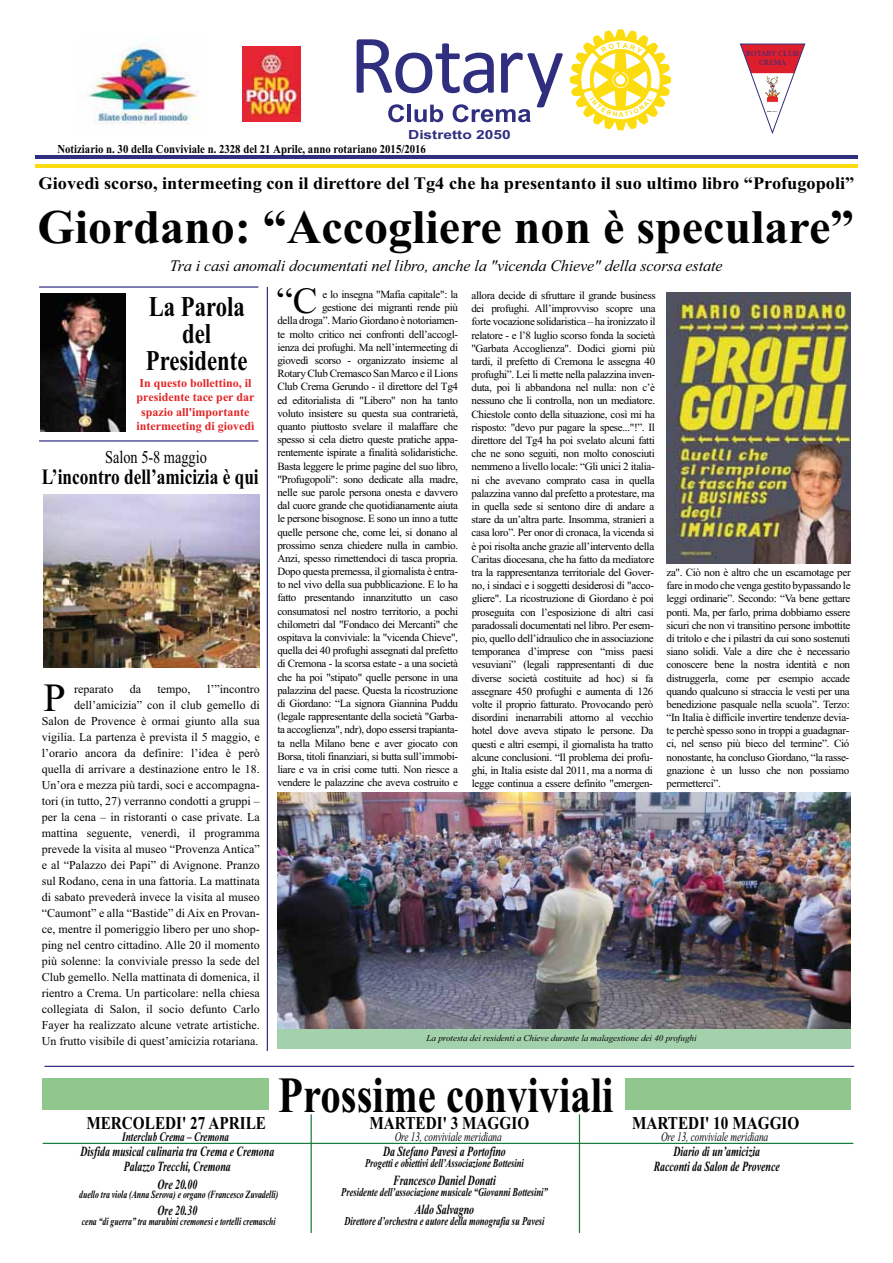
<style>
.page{position:relative;width:893px;height:1263px;background:#fff}
.page>*{position:absolute;margin:0;border:0;box-sizing:border-box;transform-origin:0 0}
.t1{font:700 50.7px "Times New Roman";color:#010202;scale:.8 1}
.t2{font:700 48px "Times New Roman";color:#010202}
.t3{font:40.05px "Times New Roman";color:#010202}
.t4{font:37.05px "Times New Roman";color:#010202}
.t5{font:700 28.5px/27px "Times New Roman";color:#010202;text-align:center;scale:.79 1}
.t6{font:700 21.75px "Times New Roman";color:#010202;scale:.79 1}
.t7{font:700 18px "Times New Roman";color:#010202;scale:.84 1}
.t8{font:18px "Times New Roman";color:#010202;scale:.79 1}
.t9{font:700 17.55px "Times New Roman";color:#010202;scale:1.05 1}
.t10{font:italic 16.05px "Times New Roman";letter-spacing:-.005em;color:#010202}
.t11{font:italic 700 13.95px/15px "Times New Roman";color:#030404;text-align:center;scale:.7 1}
.t12{font:italic 13.05px "Times New Roman";color:#030404;scale:.7 1}
.t13{font:italic 700 13.05px "Times New Roman";color:#030404;scale:.7 1}
.t14{font:700 12.6px "Arial";color:#302e7f;scale:1.24 1}
.t15{font:12px/16px "Times New Roman";color:#030404;text-align:right}
.t16{font:italic 700 12px "Times New Roman";color:#030404;scale:.7 1}
.t17{font:700 12px/14.4px "Times New Roman";color:#e32425;text-align:center}
.t18{font:700 12px "Times New Roman";color:#010202;scale:.89 1}
.t19{font:10.95px/13.2px "Times New Roman";letter-spacing:-.03em;color:#010202}
.t20{font:italic 700 10.95px "Times New Roman";color:#030404;scale:.7 1}
.t21{font:italic 9px "Times New Roman";color:#010202}
.t22{font:7.8px/9.3px "Times New Roman";color:#302e7f;text-align:center}
</style>
<div class="page">
<svg style="left:570px;top:29px;width:101px;height:101px"></svg>
<svg style="left:356px;top:39px;width:206px;height:83px"></svg>
<img style="left:87px;top:37px;width:112px;height:87px">
<hr style="left:35px;top:155px;width:822px;height:3px;background:#302e7f">
<hr style="left:35px;top:164px;width:822px;height:4px;background:#fcdc0f">
<img style="left:242px;top:46px;width:58px;height:75px">
<svg style="left:739px;top:43px;width:66px;height:91px"></svg>
<hr style="left:267px;top:287px;width:1px;height:764px;background:#302e7f">
<hr style="left:39px;top:286px;width:219px;height:2px;background:#302e7f">
<hr style="left:39px;top:440px;width:219px;height:2px;background:#302e7f">
<hr style="left:44px;top:1066px;width:810px;height:1px;background:#302e7f">
<div style="left:42px;top:1079px;width:226px;height:31px;background:#90c78c"></div>
<div style="left:625px;top:1079px;width:226px;height:31px;background:#90c78c"></div>
<hr style="left:43px;top:1143px;width:810px;height:1px;background:#187c3e">
<hr style="left:579px;top:1114px;width:1px;height:119px;background:#187c3e">
<hr style="left:310px;top:1114px;width:2px;height:119px;background:#187c3e">
<img style="left:41px;top:293px;width:84px;height:139px">
<div style="left:277px;top:1028px;width:573px;height:20px;background:#a3d1ab"></div>
<img style="left:43px;top:495px;width:217px;height:173px">
<img style="left:666px;top:292px;width:184px;height:271px">
<img style="left:277px;top:792px;width:573px;height:236px">
<p class="t14" style="left:408px;top:127px;width:84px">Distretto 2050</p>
<p class="t18" style="left:57px;top:145px;width:415px">Notiziario n. 30 della Conviviale n. 2328 del 21 Aprile, anno rotariano 2015/2016</p>
<p class="t22" style="left:746px;top:49px;width:55px">ROTARY CLUB<br>CREMA</p>
<h3 class="t9" style="left:39px;top:177px;width:778px">Giovedì scorso, intermeeting con il direttore del Tg4 che ha presentanto il suo ultimo libro “Profugopoli”</h3>
<h2 class="t2" style="left:37px;top:211px;width:818px">Giordano: “Accogliere non è speculare”</h2>
<h3 class="t10" style="left:170px;top:260px;width:554px">Tra i casi anomali documentati nel libro, anche la "vicenda Chieve" della scorsa estate</h3>
<p class="t19" style="left:277px;top:289px;width:182px;text-align:right">e lo insegna "Mafia capitale": la<br>gestione dei migranti rende più<br>della droga”. Mario Giordano è notoriamen&shy;te molto critico nei confronti dell’accogl&shy;ienza dei profughi. Ma nell’intermeeting di giovedì scorso - organizzato insieme al Rotary Club Cremasco San Marco e il Lions Club Crema Gerundo - il direttore del Tg4 ed editorialista di "Libero" non ha tanto voluto insistere su questa sua contrarietà, quanto piuttosto svelare il malaffare che spesso si cela dietro queste pratiche appa&shy;rentemente ispirate a finalità solidaristiche.<br>Basta leggere le prime pagine del suo libro, "Profugopoli": sono dedicate alla madre, nelle sue parole persona onesta e davvero dal cuore grande che quotidianamente aiuta le persone bisognose. E sono un inno a tutte quelle persone che, come lei, si donano al prossimo senza chiedere nulla in cambio.<br>Anzi, spesso rimettendoci di tasca propria.<br>Dopo questa premessa, il giornalista è entra&shy;to nel vivo della sua pubblicazione. E lo ha fatto presentando innanzitutto un caso consumatosi nel nostro territorio, a pochi chilometri dal "Fondaco dei Mercanti" che ospitava la conviviale: la "vicenda Chieve", quella dei 40 profughi assegnati dal prefetto di Cremona - la scorsa estate - a una società che ha poi "stipato" quelle persone in una palazzina del paese. Questa la ricostruzione di Giordano: “La signora Giannina Puddu (legale rappresentante della società "Garba&shy;ta accoglienza", ndr), dopo essersi trapianta&shy;ta nella Milano bene e aver giocato con Borsa, titoli finanziari, si butta sull’immobi&shy;liare e va in crisi come tutti. Non riesce a vendere le palazzine che aveva costruito e</p>
<h3 class="t4" style="left:276px;top:287px;width:43px">“C</h3>
<p class="t19" style="left:471px;top:290px;width:186px">allora decide di sfruttare il grande business dei profughi. All’improvviso scopre una forte vocazione solidaristica – ha ironizzato il relatore - e l’8 luglio scorso fonda la società "Garbata Accoglienza". Dodici giorni più tardi, il prefetto di Cremona le assegna 40 profughi”. Lei li mette nella palazzina inven&shy;duta, poi li abbandona nel nulla: non c’è nessuno che li controlla, non un mediatore.<br>Chiestole conto della situazione, così mi ha risposto: "devo pur pagare la spese..."!”. Il direttore del Tg4 ha poi svelato alcuni fatti che ne sono seguiti, non molto conosciuti nemmeno a livello locale: “Gli unici 2 italia&shy;ni che avevano comprato casa in quella palazzina vanno dal prefetto a protestare, ma in quella sede si sentono dire di andare a stare da un’altra parte. Insomma, stranieri a casa loro”. Per onor di cronaca, la vicenda si è poi risolta anche grazie all’intervento della Caritas diocesana, che ha fatto da mediatore tra la rappresentanza territoriale del Gover&shy;no, i sindaci e i soggetti desiderosi di "acco&shy;gliere". La ricostruzione di Giordano è poi proseguita con l’esposizione di altri casi paradossali documentati nel libro. Per esem&shy;pio, quello dell’idraulico che in associazione temporanea d’imprese con “miss paesi vesuviani” (legali rappresentanti di due diverse società costituite ad hoc) si fa assegnare 450 profughi e aumenta di 126 volte il proprio fatturato. Provocando però disordini inenarrabili attorno al vecchio hotel dove aveva stipato le persone. Da questi e altri esempi, il giornalista ha tratto alcune conclusioni. “Il problema dei profu&shy;ghi, in Italia esiste dal 2011, ma a norma di legge continua a essere definito "emergen-</p>
<h3 class="t5" style="left:146px;top:296px;width:130px">La Parola del<br>Presidente</h3>
<p class="t17" style="left:136px;top:377px;width:119px">In questo bollettino, il presidente tace per dar spazio all'importante intermeeting di giovedì</p>
<h3 class="t8" style="left:105px;top:450px;width:130px">Salon 5-8 maggio</h3>
<h3 class="t6" style="left:42px;top:470px;width:276px">L’incontro dell’amicizia è qui</h3>
<p class="t19" style="left:666px;top:567px;width:186px">za". Ciò non è altro che un escamotage per fare in modo che venga gestito bypassando le leggi ordinarie”. Secondo: “Va bene gettare ponti. Ma, per farlo, prima dobbiamo essere sicuri che non vi transitino persone imbottite di tritolo e che i pilastri da cui sono sostenuti siano solidi. Vale a dire che è necessario conoscere bene la nostra identità e non distruggerla, come per esempio accade quando qualcuno si straccia le vesti per una benedizione pasquale nella scuola”. Terzo: “In Italia è difficile invertire tendenze devia&shy;te perchè spesso sono in troppi a guadagnar&shy;ci, nel senso più bieco del termine”. Ció nonostante, ha concluso Giordano, “la rasse&shy;gnazione è un lusso che non possiamo permetterci”.</p>
<h3 class="t3" style="left:43px;top:683px;width:24px">P</h3>
<p class="t15" style="left:74px;top:682px;width:41px">reparato</p>
<p class="t15" style="left:130px;top:682px;width:13px">da</p>
<p class="t15" style="left:157px;top:682px;width:34px">tempo,</p>
<p class="t15" style="left:42px;top:682px;width:219px">l’”incontro<br>dell’amicizia” con il club gemello di<br>Salon de Provence è ormai giunto alla sua vigilia. La partenza è prevista il 5 maggio, e l’orario ancora da definire: l’idea è però quella di arrivare a destinazione entro le 18.<br>Un’ora e mezza più tardi, soci e accompagna&shy;tori (in tutto, 27) verranno condotti a gruppi – per la cena – in ristoranti o case private. La mattina seguente, venerdì, il programma prevede la visita al museo “Provenza Antica” e al “Palazzo dei Papi” di Avignone. Pranzo sul Rodano, cena in una fattoria. La mattinata di sabato prevederà invece la visita al museo “Caumont” e alla “Bastide” di Aix en Provan&shy;ce, mentre il pomeriggio libero per uno shop&shy;ping nel centro cittadino. Alle 20 il momento più solenne: la conviviale presso la sede del Club gemello. Nella mattinata di domenica, il rientro a Crema. Un particolare: nella chiesa collegiata di Salon, il socio defunto Carlo Fayer ha realizzato alcune vetrate artistiche.<br>Un frutto visibile di quest’amicizia rotariana.</p>
<p class="t21" style="left:426px;top:1035px;width:271px">La protesta dei residenti a Chieve durante la malagestione dei 40 profughi</p>
<h1 class="t1" style="left:278px;top:1078px;width:420px">Prossime conviviali</h1>
<h3 class="t7" style="left:86px;top:1117px;width:215px">MERCOLEDI' 27 APRILE</h3>
<p class="t13" style="left:122px;top:1132px;width:154px">Interclub Crema – Cremona</p>
<p class="t12" style="left:394px;top:1131px;width:154px">Ore 13, conviviale meridiana</p>
<p class="t11" style="left:383px;top:1145px;width:177px">Da Stefano Pavesi a Portofino</p>
<p class="t16" style="left:365px;top:1159px;width:228px">Progetti e obiettivi dell’Associazione Bottesini</p>
<p class="t11" style="left:393px;top:1174px;width:148px">Francesco Daniel Donati</p>
<p class="t16" style="left:341px;top:1188px;width:296px">Presidente dell’associazione musicale “Giovanni Bottesini”</p>
<p class="t11" style="left:415px;top:1203px;width:86px">Aldo Salvagno</p>
<p class="t16" style="left:344px;top:1217px;width:287px">Direttore d’orchestra e autore della monografia su Pavesi</p>
<h3 class="t7" style="left:369px;top:1117px;width:191px">MARTEDI' 3 MAGGIO</h3>
<p class="t11" style="left:80px;top:1145px;width:278px">Disfida musical culinaria tra Crema e Cremona<br>Palazzo Trecchi, Cremona</p>
<p class="t11" style="left:157px;top:1178px;width:58px">Ore 20.00</p>
<p class="t20" style="left:79px;top:1191px;width:286px">duello tra viola (Anna Serova) e organo (Francesco Zuvadelli)</p>
<p class="t11" style="left:157px;top:1204px;width:58px">Ore 20.30</p>
<p class="t20" style="left:82px;top:1217px;width:278px">cena “di guerra” tra marubini cremonesi e tortelli cremaschi</p>
<h3 class="t7" style="left:632px;top:1117px;width:201px">MARTEDI' 10 MAGGIO</h3>
<p class="t12" style="left:661px;top:1131px;width:154px">Ore 13, conviviale meridiana</p>
<p class="t11" style="left:653px;top:1145px;width:182px">Diario di un’amicizia<br>Racconti da Salon de Provence</p>
</div>
